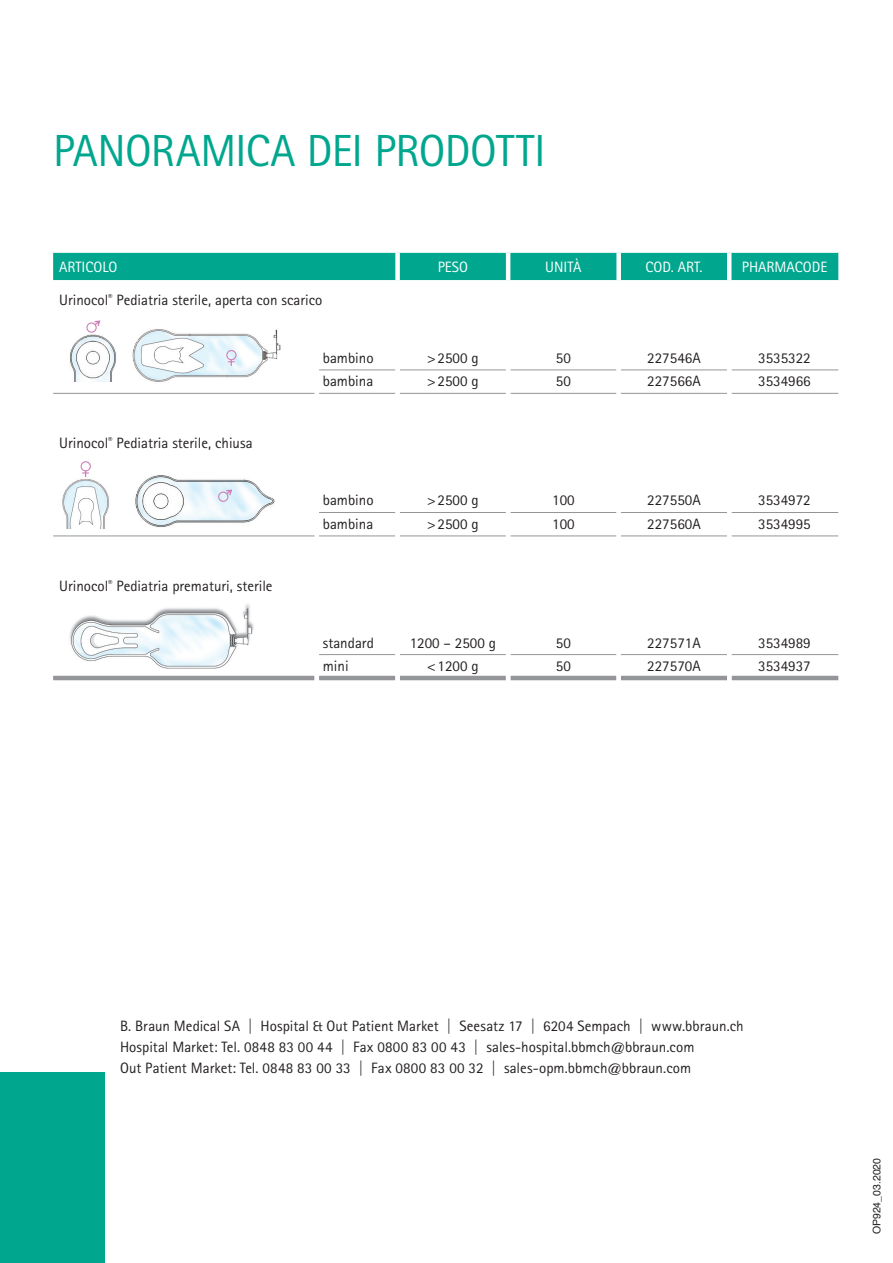
<style>
.page{position:relative;width:893px;height:1263px;background:#fff}
.page>*{position:absolute;margin:0;border:0;box-sizing:border-box;transform-origin:0 0}
.t1{font:45px "Rotis Sans Serif Pro";letter-spacing:-.015em;color:#00a78e}
.t2{font:15px/21px "Rotis Sans Serif Pro";color:#231f20}
.t3{font:15px "Rotis Sans Serif Pro";color:#fff}
.t4{font:10.5px "Helvetica";color:#231f20}
</style>
<div class="page">
<div style="left:0;top:1073px;width:104px;height:190px;background:#00a78e"></div>
<div style="left:53px;top:253px;width:785px;height:27px;background:#00a78e"></div>
<svg style="left:53px;top:280px;width:787px;height:401px"></svg>
<svg style="left:53px;top:680px;width:262px;height:1px"></svg>
<hr style="left:838px;top:346px;width:3px;height:24px;background:#fff">
<hr style="left:838px;top:370px;width:3px;height:23px;background:#fff">
<hr style="left:838px;top:393px;width:3px;height:39px;background:#fff">
<hr style="left:838px;top:489px;width:3px;height:23px;background:#fff">
<hr style="left:838px;top:512px;width:3px;height:24px;background:#fff">
<hr style="left:838px;top:536px;width:3px;height:38px;background:#fff">
<hr style="left:838px;top:632px;width:3px;height:23px;background:#fff">
<hr style="left:838px;top:655px;width:3px;height:23px;background:#fff">
<hr style="left:319px;top:369px;width:76px;height:1px;background:#939598">
<hr style="left:400px;top:369px;width:106px;height:1px;background:#939598">
<hr style="left:510px;top:369px;width:106px;height:1px;background:#939598">
<hr style="left:621px;top:369px;width:106px;height:1px;background:#939598">
<hr style="left:731px;top:369px;width:107px;height:1px;background:#939598">
<hr style="left:319px;top:393px;width:76px;height:1px;background:#939598">
<hr style="left:400px;top:393px;width:106px;height:1px;background:#939598">
<hr style="left:510px;top:393px;width:106px;height:1px;background:#939598">
<hr style="left:621px;top:393px;width:106px;height:1px;background:#939598">
<hr style="left:731px;top:393px;width:107px;height:1px;background:#939598">
<hr style="left:319px;top:535px;width:76px;height:1px;background:#939598">
<hr style="left:400px;top:535px;width:106px;height:1px;background:#939598">
<hr style="left:510px;top:535px;width:106px;height:1px;background:#939598">
<hr style="left:621px;top:535px;width:106px;height:1px;background:#939598">
<hr style="left:731px;top:535px;width:107px;height:1px;background:#939598">
<hr style="left:319px;top:512px;width:76px;height:1px;background:#939598">
<hr style="left:400px;top:512px;width:106px;height:1px;background:#939598">
<hr style="left:510px;top:512px;width:106px;height:1px;background:#939598">
<hr style="left:621px;top:512px;width:106px;height:1px;background:#939598">
<hr style="left:731px;top:512px;width:107px;height:1px;background:#939598">
<hr style="left:319px;top:654px;width:76px;height:1px;background:#939598">
<hr style="left:400px;top:654px;width:106px;height:1px;background:#939598">
<hr style="left:510px;top:654px;width:106px;height:1px;background:#939598">
<hr style="left:621px;top:654px;width:106px;height:1px;background:#939598">
<hr style="left:731px;top:654px;width:107px;height:1px;background:#939598">
<hr style="left:315px;top:346px;width:4px;height:24px;background:#fff">
<div style="left:395px;top:346px;width:5px;height:24px;background:#fff"></div>
<hr style="left:506px;top:346px;width:4px;height:24px;background:#fff">
<div style="left:616px;top:346px;width:5px;height:24px;background:#fff"></div>
<hr style="left:727px;top:346px;width:4px;height:24px;background:#fff">
<hr style="left:315px;top:370px;width:4px;height:23px;background:#fff">
<div style="left:395px;top:370px;width:5px;height:23px;background:#fff"></div>
<hr style="left:506px;top:370px;width:4px;height:23px;background:#fff">
<div style="left:616px;top:370px;width:5px;height:23px;background:#fff"></div>
<hr style="left:727px;top:370px;width:4px;height:23px;background:#fff">
<hr style="left:315px;top:393px;width:4px;height:39px;background:#fff">
<div style="left:395px;top:393px;width:5px;height:39px;background:#fff"></div>
<hr style="left:506px;top:393px;width:4px;height:39px;background:#fff">
<div style="left:616px;top:393px;width:5px;height:39px;background:#fff"></div>
<hr style="left:727px;top:393px;width:4px;height:39px;background:#fff">
<hr style="left:315px;top:489px;width:4px;height:23px;background:#fff">
<div style="left:395px;top:489px;width:5px;height:23px;background:#fff"></div>
<hr style="left:506px;top:489px;width:4px;height:23px;background:#fff">
<div style="left:616px;top:489px;width:5px;height:23px;background:#fff"></div>
<hr style="left:727px;top:489px;width:4px;height:23px;background:#fff">
<hr style="left:315px;top:512px;width:4px;height:24px;background:#fff">
<div style="left:395px;top:512px;width:5px;height:24px;background:#fff"></div>
<hr style="left:506px;top:512px;width:4px;height:24px;background:#fff">
<div style="left:616px;top:512px;width:5px;height:24px;background:#fff"></div>
<hr style="left:727px;top:512px;width:4px;height:24px;background:#fff">
<hr style="left:315px;top:536px;width:4px;height:38px;background:#fff">
<div style="left:395px;top:536px;width:5px;height:38px;background:#fff"></div>
<hr style="left:506px;top:536px;width:4px;height:38px;background:#fff">
<div style="left:616px;top:536px;width:5px;height:38px;background:#fff"></div>
<hr style="left:727px;top:536px;width:4px;height:38px;background:#fff">
<hr style="left:315px;top:632px;width:4px;height:23px;background:#fff">
<div style="left:395px;top:632px;width:5px;height:23px;background:#fff"></div>
<hr style="left:506px;top:632px;width:4px;height:23px;background:#fff">
<div style="left:616px;top:632px;width:5px;height:23px;background:#fff"></div>
<hr style="left:727px;top:632px;width:4px;height:23px;background:#fff">
<div style="left:395px;top:253px;width:5px;height:27px;background:#fff"></div>
<hr style="left:506px;top:253px;width:4px;height:27px;background:#fff">
<div style="left:616px;top:253px;width:5px;height:27px;background:#fff"></div>
<hr style="left:727px;top:253px;width:4px;height:27px;background:#fff">
<hr style="left:53px;top:393px;width:262px;height:1px;background:#939598">
<hr style="left:53px;top:535px;width:262px;height:1px;background:#939598">
<hr style="left:53px;top:676px;width:262px;height:4px;background:#939598">
<hr style="left:319px;top:676px;width:76px;height:4px;background:#939598">
<hr style="left:400px;top:676px;width:106px;height:4px;background:#939598">
<hr style="left:510px;top:676px;width:106px;height:4px;background:#939598">
<hr style="left:621px;top:676px;width:106px;height:4px;background:#939598">
<hr style="left:731px;top:676px;width:107px;height:4px;background:#939598">
<hr style="left:315px;top:655px;width:4px;height:23px;background:#fff">
<div style="left:395px;top:655px;width:5px;height:23px;background:#fff"></div>
<hr style="left:506px;top:655px;width:4px;height:23px;background:#fff">
<div style="left:616px;top:655px;width:5px;height:23px;background:#fff"></div>
<hr style="left:727px;top:655px;width:4px;height:23px;background:#fff">
<svg style="left:315px;top:678px;width:4px;height:3px"></svg>
<svg style="left:395px;top:678px;width:5px;height:3px"></svg>
<svg style="left:506px;top:678px;width:4px;height:3px"></svg>
<svg style="left:616px;top:678px;width:5px;height:3px"></svg>
<svg style="left:727px;top:678px;width:4px;height:3px"></svg>
<img style="left:125px;top:326px;width:159px;height:59px">
<img style="left:68px;top:330px;width:50px;height:52px">
<svg style="left:226px;top:349px;width:13px;height:17px"></svg>
<svg style="left:84px;top:319px;width:17px;height:14px"></svg>
<img style="left:59px;top:473px;width:55px;height:55px">
<svg style="left:80px;top:461px;width:14px;height:16px"></svg>
<img style="left:130px;top:472px;width:153px;height:59px">
<svg style="left:216px;top:488px;width:17px;height:14px"></svg>
<img style="left:53px;top:602px;width:212px;height:67px">
<h1 class="t1" style="left:53px;top:124px;width:494px">PANORAMICA DEI PRODOTTI</h1>
<p class="t3" style="left:59px;top:258px;width:60px">ARTICOLO</p>
<p class="t3" style="left:438px;top:258px;width:32px">PESO</p>
<p class="t3" style="left:545px;top:258px;width:38px">UNITÀ</p>
<p class="t3" style="left:645px;top:258px;width:59px">COD. ART.</p>
<p class="t3" style="left:742px;top:258px;width:87px">PHARMACODE</p>
<p class="t2" style="left:59px;top:290px;width:265px">Urinocol<sup>®</sup> Pediatria sterile, aperta con scarico</p>
<p class="t2" style="left:59px;top:432px;width:195px">Urinocol<sup>®</sup> Pediatria sterile, chiusa</p>
<p class="t2" style="left:59px;top:575px;width:215px">Urinocol<sup>®</sup> Pediatria prematuri, sterile</p>
<p class="t2" style="left:323px;top:347px;width:52px">bambino</p>
<p class="t2" style="left:427px;top:347px;width:53px">&gt;2500 g</p>
<p class="t2" style="left:556px;top:347px;width:16px">50</p>
<p class="t2" style="left:647px;top:347px;width:55px">227546A</p>
<p class="t2" style="left:758px;top:347px;width:54px">3535322</p>
<p class="t2" style="left:323px;top:371px;width:52px">bambina</p>
<p class="t2" style="left:427px;top:371px;width:53px">&gt;2500 g</p>
<p class="t2" style="left:556px;top:371px;width:16px">50</p>
<p class="t2" style="left:647px;top:371px;width:55px">227566A</p>
<p class="t2" style="left:758px;top:371px;width:54px">3534966</p>
<p class="t2" style="left:323px;top:490px;width:52px">bambino</p>
<p class="t2" style="left:427px;top:490px;width:53px">&gt;2500 g</p>
<p class="t2" style="left:552px;top:490px;width:24px">100</p>
<p class="t2" style="left:647px;top:490px;width:55px">227550A</p>
<p class="t2" style="left:758px;top:490px;width:54px">3534972</p>
<p class="t2" style="left:323px;top:513px;width:52px">bambina</p>
<p class="t2" style="left:427px;top:513px;width:53px">&gt;2500 g</p>
<p class="t2" style="left:552px;top:513px;width:24px">100</p>
<p class="t2" style="left:647px;top:513px;width:55px">227560A</p>
<p class="t2" style="left:758px;top:513px;width:54px">3534995</p>
<p class="t2" style="left:323px;top:632px;width:53px">standard</p>
<p class="t2" style="left:410px;top:632px;width:88px">1200 – 2500 g</p>
<p class="t2" style="left:556px;top:632px;width:16px">50</p>
<p class="t2" style="left:647px;top:632px;width:55px">227571A</p>
<p class="t2" style="left:758px;top:632px;width:54px">3534989</p>
<p class="t2" style="left:323px;top:655px;width:27px">mini</p>
<p class="t2" style="left:427px;top:655px;width:53px">&lt;1200 g</p>
<p class="t2" style="left:556px;top:655px;width:16px">50</p>
<p class="t2" style="left:647px;top:655px;width:55px">227570A</p>
<p class="t2" style="left:758px;top:655px;width:54px">3534937</p>
<p class="t2" style="left:120px;top:1015px;width:625px">B. Braun Medical SA | Hospital &amp; Out Patient Market | Seesatz 17 | 6204 Sempach | www.bbraun.ch<br>Hospital Market: Tel. 0848 83 00 44 | Fax 0800 83 00 43 | sales-hospital.bbmch@bbraun.com<br>Out Patient Market: Tel. 0848 83 00 33 | Fax 0800 83 00 32 | sales-opm.bbmch@bbraun.com</p>
<p class="t4" style="left:869px;top:1234px;width:78px;rotate:-90deg">OP924_03.2020</p>
</div>
